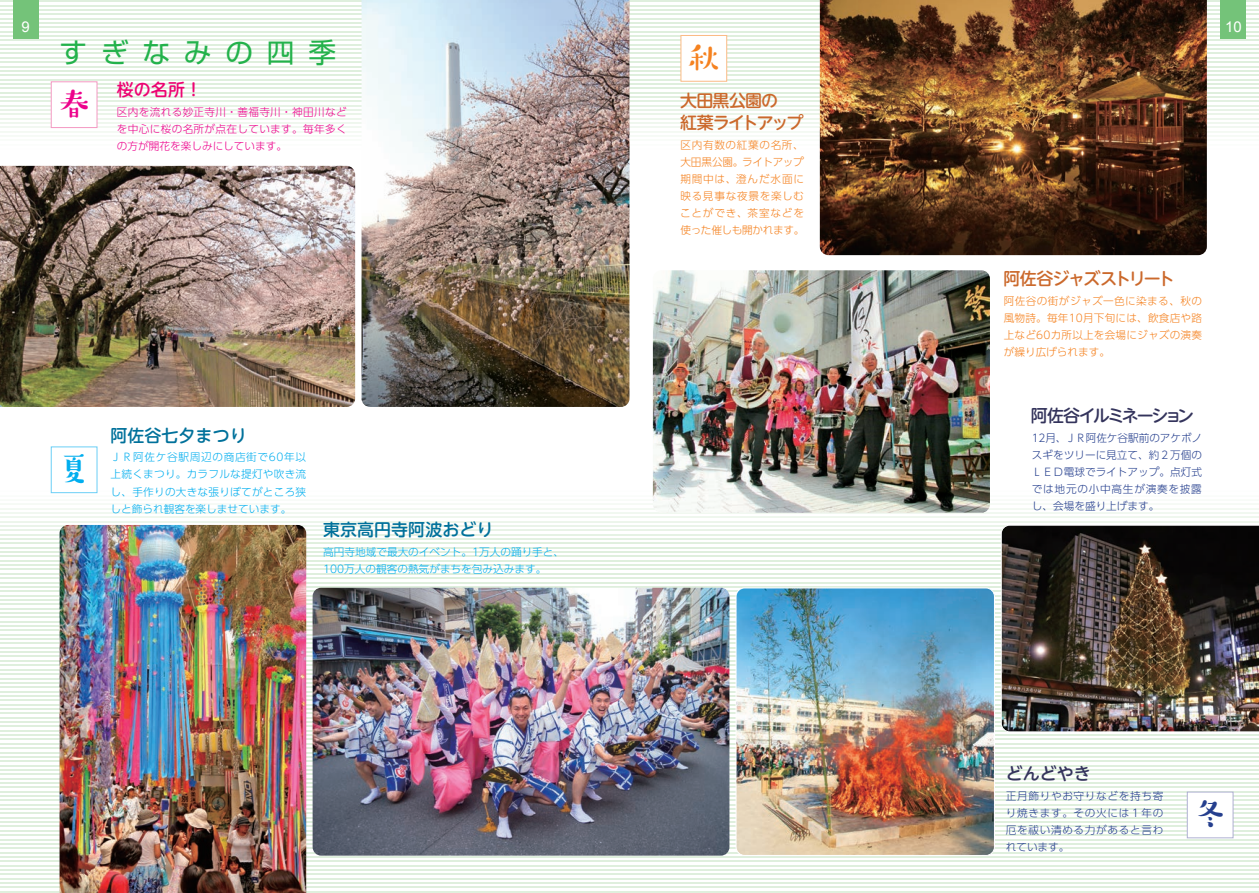
<style>
.page{position:relative;width:1259px;height:893px;background:#fff}
.page>*{position:absolute;margin:0;border:0;box-sizing:border-box;transform-origin:0 0}
.t1{font:500 32.7px "Suzumushi Std";color:#f58220}
.t2{font:500 32.7px "Suzumushi Std";color:#ed028c}
.t3{font:500 32.7px "Suzumushi Std";color:#253f8e}
.t4{font:500 32.7px "Suzumushi Std";color:#00aeef}
.t5{font:27.6px "Shin Go Pro";letter-spacing:.5em;color:#23b24b}
.t6{font:500 16.95px/21.3px "UD Shin M Go Pro";letter-spacing:-.07em;color:#cb692c}
.t7{font:500 16.95px "UD Shin M Go Pro";color:#00719b}
.t8{font:500 16.95px "UD Shin M Go Pro";letter-spacing:-.135em;color:#34345c}
.t9{font:500 16.95px "UD Shin M Go Pro";color:#ed0372}
.t10{font:500 16.95px "UD Shin M Go Pro";letter-spacing:-.11em;color:#34345c}
.t11{font:14.85px "Arial";color:#fff}
.t12{font:300 10.65px/17px "UD Shin Go Pro";letter-spacing:.02em;color:#f58220;text-align:justify}
.t13{font:300 10.65px/17px "UD Shin Go Pro";letter-spacing:.065em;color:#253f8e;text-align:justify}
.t14{font:300 10.65px/17px "UD Shin Go Pro";color:#00aeef;text-align:justify}
.t15{font:300 10.65px/17px "UD Shin Go Pro";letter-spacing:.03em;color:#ed028c;text-align:justify}
.s1{font-family:"UD Shin Go Pro";font-size:12.75px}
</style>
<div class="page">
<hr style="left:0;top:0;width:1259px;height:2px;background:#dfefdd">
<hr style="left:0;top:5px;width:1259px;height:2px;background:#dfefdd">
<hr style="left:0;top:9px;width:1259px;height:2px;background:#dfefdd">
<hr style="left:0;top:13px;width:1259px;height:2px;background:#dfefdd">
<hr style="left:0;top:18px;width:1259px;height:2px;background:#dfefdd">
<hr style="left:0;top:22px;width:1259px;height:2px;background:#dfefdd">
<hr style="left:0;top:26px;width:1259px;height:2px;background:#dfefdd">
<hr style="left:0;top:31px;width:1259px;height:2px;background:#dfefdd">
<hr style="left:0;top:35px;width:1259px;height:2px;background:#dfefdd">
<hr style="left:0;top:39px;width:1259px;height:2px;background:#dfefdd">
<hr style="left:0;top:44px;width:1259px;height:2px;background:#dfefdd">
<hr style="left:0;top:48px;width:1259px;height:2px;background:#dfefdd">
<hr style="left:0;top:52px;width:1259px;height:2px;background:#dfefdd">
<hr style="left:0;top:57px;width:1259px;height:2px;background:#dfefdd">
<hr style="left:0;top:61px;width:1259px;height:2px;background:#dfefdd">
<hr style="left:0;top:66px;width:1259px;height:1px;background:#dfefdd">
<hr style="left:0;top:70px;width:1259px;height:2px;background:#dfefdd">
<hr style="left:0;top:74px;width:1259px;height:2px;background:#dfefdd">
<hr style="left:0;top:79px;width:1259px;height:2px;background:#dfefdd">
<hr style="left:0;top:83px;width:1259px;height:2px;background:#dfefdd">
<hr style="left:0;top:87px;width:1259px;height:2px;background:#dfefdd">
<svg style="left:0;top:90px;width:1259px;height:141px"></svg>
<hr style="left:0;top:547px;width:1259px;height:2px;background:#dfefdd">
<hr style="left:0;top:551px;width:1259px;height:2px;background:#dfefdd">
<hr style="left:0;top:555px;width:1259px;height:2px;background:#dfefdd">
<hr style="left:0;top:560px;width:1259px;height:2px;background:#dfefdd">
<hr style="left:0;top:564px;width:1259px;height:2px;background:#dfefdd">
<hr style="left:0;top:568px;width:1259px;height:2px;background:#dfefdd">
<hr style="left:0;top:573px;width:1259px;height:2px;background:#dfefdd">
<hr style="left:0;top:577px;width:1259px;height:2px;background:#dfefdd">
<hr style="left:0;top:582px;width:1259px;height:1px;background:#dfefdd">
<hr style="left:0;top:586px;width:1259px;height:2px;background:#dfefdd">
<hr style="left:0;top:590px;width:1259px;height:2px;background:#dfefdd">
<hr style="left:0;top:595px;width:1259px;height:2px;background:#dfefdd">
<hr style="left:0;top:599px;width:1259px;height:2px;background:#dfefdd">
<hr style="left:0;top:603px;width:1259px;height:2px;background:#dfefdd">
<hr style="left:0;top:608px;width:1259px;height:2px;background:#dfefdd">
<hr style="left:0;top:612px;width:1259px;height:2px;background:#dfefdd">
<hr style="left:0;top:616px;width:1259px;height:2px;background:#dfefdd">
<hr style="left:0;top:621px;width:1259px;height:2px;background:#dfefdd">
<hr style="left:0;top:625px;width:1259px;height:2px;background:#dfefdd">
<hr style="left:0;top:629px;width:1259px;height:2px;background:#dfefdd">
<hr style="left:0;top:634px;width:1259px;height:2px;background:#dfefdd">
<hr style="left:0;top:638px;width:1259px;height:2px;background:#dfefdd">
<hr style="left:0;top:642px;width:1259px;height:2px;background:#dfefdd">
<hr style="left:0;top:647px;width:1259px;height:2px;background:#dfefdd">
<hr style="left:0;top:651px;width:1259px;height:2px;background:#dfefdd">
<hr style="left:0;top:655px;width:1259px;height:2px;background:#dfefdd">
<hr style="left:0;top:660px;width:1259px;height:2px;background:#dfefdd">
<hr style="left:0;top:664px;width:1259px;height:2px;background:#dfefdd">
<hr style="left:0;top:669px;width:1259px;height:1px;background:#dfefdd">
<hr style="left:0;top:673px;width:1259px;height:2px;background:#dfefdd">
<hr style="left:0;top:678px;width:1259px;height:1px;background:#dfefdd">
<hr style="left:0;top:682px;width:1259px;height:2px;background:#dfefdd">
<hr style="left:0;top:686px;width:1259px;height:2px;background:#dfefdd">
<hr style="left:0;top:691px;width:1259px;height:2px;background:#dfefdd">
<hr style="left:0;top:695px;width:1259px;height:2px;background:#dfefdd">
<hr style="left:0;top:699px;width:1259px;height:2px;background:#dfefdd">
<hr style="left:0;top:704px;width:1259px;height:2px;background:#dfefdd">
<hr style="left:0;top:708px;width:1259px;height:2px;background:#dfefdd">
<hr style="left:0;top:712px;width:1259px;height:2px;background:#dfefdd">
<hr style="left:0;top:717px;width:1259px;height:2px;background:#dfefdd">
<hr style="left:0;top:721px;width:1259px;height:2px;background:#dfefdd">
<hr style="left:0;top:725px;width:1259px;height:2px;background:#dfefdd">
<hr style="left:0;top:730px;width:1259px;height:2px;background:#dfefdd">
<hr style="left:0;top:734px;width:1259px;height:2px;background:#dfefdd">
<hr style="left:0;top:738px;width:1259px;height:2px;background:#dfefdd">
<hr style="left:0;top:743px;width:1259px;height:2px;background:#dfefdd">
<hr style="left:0;top:747px;width:1259px;height:2px;background:#dfefdd">
<hr style="left:0;top:751px;width:1259px;height:2px;background:#dfefdd">
<hr style="left:0;top:756px;width:1259px;height:2px;background:#dfefdd">
<hr style="left:0;top:760px;width:1259px;height:2px;background:#dfefdd">
<hr style="left:0;top:765px;width:1259px;height:1px;background:#dfefdd">
<hr style="left:0;top:769px;width:1259px;height:2px;background:#dfefdd">
<hr style="left:0;top:773px;width:1259px;height:2px;background:#dfefdd">
<hr style="left:0;top:778px;width:1259px;height:2px;background:#dfefdd">
<hr style="left:0;top:782px;width:1259px;height:2px;background:#dfefdd">
<hr style="left:0;top:786px;width:1259px;height:2px;background:#dfefdd">
<hr style="left:0;top:791px;width:1259px;height:2px;background:#dfefdd">
<hr style="left:0;top:795px;width:1259px;height:2px;background:#dfefdd">
<hr style="left:0;top:799px;width:1259px;height:2px;background:#dfefdd">
<hr style="left:0;top:804px;width:1259px;height:2px;background:#dfefdd">
<hr style="left:0;top:808px;width:1259px;height:2px;background:#dfefdd">
<hr style="left:0;top:812px;width:1259px;height:2px;background:#dfefdd">
<hr style="left:0;top:817px;width:1259px;height:2px;background:#dfefdd">
<hr style="left:0;top:821px;width:1259px;height:2px;background:#dfefdd">
<hr style="left:0;top:825px;width:1259px;height:2px;background:#dfefdd">
<hr style="left:0;top:830px;width:1259px;height:2px;background:#dfefdd">
<hr style="left:0;top:834px;width:1259px;height:2px;background:#dfefdd">
<hr style="left:0;top:838px;width:1259px;height:2px;background:#dfefdd">
<hr style="left:0;top:843px;width:1259px;height:2px;background:#dfefdd">
<hr style="left:0;top:847px;width:1259px;height:2px;background:#dfefdd">
<hr style="left:0;top:852px;width:1259px;height:1px;background:#dfefdd">
<hr style="left:0;top:856px;width:1259px;height:2px;background:#dfefdd">
<hr style="left:0;top:860px;width:1259px;height:2px;background:#dfefdd">
<hr style="left:0;top:865px;width:1259px;height:2px;background:#dfefdd">
<hr style="left:0;top:869px;width:1259px;height:2px;background:#dfefdd">
<hr style="left:0;top:873px;width:1259px;height:2px;background:#dfefdd">
<hr style="left:0;top:878px;width:1259px;height:2px;background:#dfefdd">
<hr style="left:0;top:882px;width:1259px;height:2px;background:#dfefdd">
<hr style="left:0;top:886px;width:1259px;height:2px;background:#dfefdd">
<hr style="left:0;top:891px;width:1259px;height:2px;background:#dfefdd">
<div style="left:0;top:407px;width:1259px;height:141px;background:#fff"></div>
<img style="left:1001px;top:525px;width:258px;height:207px">
<img style="left:361px;top:0;width:268px;height:407px">
<img style="left:0;top:166px;width:355px;height:241px">
<img style="left:313px;top:588px;width:416px;height:268px">
<img style="left:820px;top:0;width:386px;height:255px">
<img style="left:653px;top:270px;width:337px;height:243px">
<img style="left:736px;top:589px;width:258px;height:265px">
<div style="left:736px;top:588px;width:258px;height:268px;border:1px solid #fff;border-radius:9px"></div>
<img style="left:60px;top:525px;width:246px;height:368px">
<svg style="left:680px;top:35px;width:47px;height:47px"></svg>
<svg style="left:50px;top:81px;width:48px;height:47px"></svg>
<svg style="left:1186px;top:791px;width:47px;height:48px"></svg>
<svg style="left:50px;top:446px;width:48px;height:47px"></svg>
<div style="left:13px;top:0;width:25px;height:38px;background:#74c379"></div>
<div style="left:1221px;top:0;width:25px;height:38px;background:#74c379"></div>
<h3 class="t11" style="left:21px;top:17px;width:10px">9</h3>
<h3 class="t11" style="left:1225px;top:17px;width:18px">10</h3>
<h2 class="t5" style="left:60px;top:29px;width:278px">すぎなみの四季</h2>
<h3 class="t9" style="left:117px;top:76px;width:87px">桜の名所！</h3>
<p class="t15" style="left:117px;top:103px;width:231px">区内を流れる妙正寺川・善福寺川・神田川などを中心に桜の名所が点在しています。毎年多くの方が開花を楽しみにしています。</p>
<h1 class="t2" style="left:58px;top:82px;width:34px">春</h1>
<h1 class="t4" style="left:58px;top:447px;width:34px">夏</h1>
<h3 class="t7" style="left:111px;top:421px;width:138px">阿佐谷七夕まつり</h3>
<p class="t14" style="left:111px;top:449px;width:197px">ＪＲ阿佐ケ谷駅周辺の商店街で60年以上続くまつり。カラフルな提灯や吹き流し、手作りの大きな張りぼてがところ狭しと飾られ観客を楽しませています。</p>
<h3 class="t7" style="left:323px;top:516px;width:172px">東京高円寺阿波おどり</h3>
<p class="t14" style="left:323px;top:543px;width:242px">高円寺地域で最大のイベント。1万人の踊り手と、<br>100万人の観客の熱気がまちを包み込みます。</p>
<h1 class="t1" style="left:687px;top:36px;width:34px">秋</h1>
<h3 class="t6" style="left:680px;top:90px;width:150px">大田黒公園の<br>紅葉ライトアップ<span class="s1">　　</span></h3>
<p class="t12" style="left:680px;top:136px;width:126px">区内有数の紅葉の名所、大田黒公園。ライトアップ期間中は、澄んだ水面に映る見事な夜景を楽しむことができ、茶室などを使った催しも開かれます。</p>
<h3 class="t6" style="left:1003px;top:267px;width:173px">阿佐谷ジャズストリート</h3>
<p class="t12" style="left:1003px;top:292px;width:200px">阿佐谷の街がジャズ一色に染まる、秋の風物詩。毎年10月下旬には、飲食店や路上など60カ所以上を会場にジャズの演奏が繰り広げられます。</p>
<h3 class="t8" style="left:1031px;top:402px;width:165px">阿佐谷イルミネーション</h3>
<p class="t13" style="left:1031px;top:429px;width:172px">12月、ＪＲ阿佐ケ谷駅前のアケボノスギをツリーに見立て、約２万個のＬＥＤ電球でライトアップ。点灯式では地元の小中高生が演奏を披露し、会場を盛り上げます。</p>
<h3 class="t10" style="left:1005px;top:760px;width:87px">どんどやき</h3>
<p class="t13" style="left:1005px;top:787px;width:159px">正月飾りやお守りなどを持ち寄り焼きます。その火には１年の厄を祓い清める力があると言われています。</p>
<h1 class="t3" style="left:1193px;top:793px;width:34px">冬</h1>
</div>
